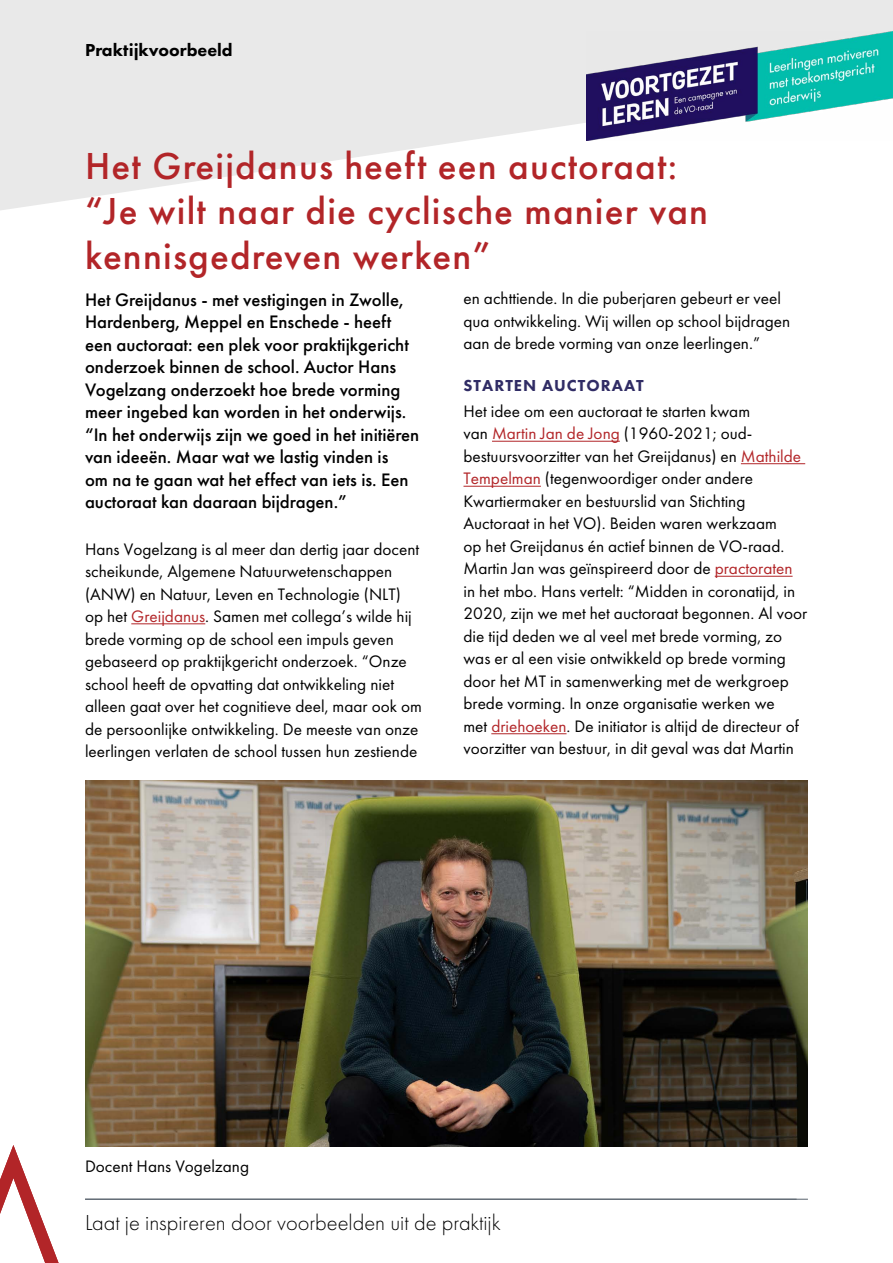
<style>
.page{position:relative;width:893px;height:1263px;background:#fff}
.page>*{position:absolute;margin:0;border:0;box-sizing:border-box;transform-origin:0 0}
.t1{font:500 39px/45px "Futura PT";letter-spacing:.03em;color:#b22528}
.t2{font:300 22.5px "Futura PT";color:#000}
.t3{font:500 18.75px/22.5px "Futura PT";color:#000}
.t4{font:800 18px "Futura PT";color:#000}
.t5{font:17.25px/22.5px "Futura PT";color:#000}
.t6{font:800 16.5px "Futura PT";letter-spacing:.06em;color:#302c65}
.s1{color:#b22528}
</style>
<div class="page">
<hr style="left:85px;top:1199px;width:723px;height:1px;background:#58626c">
<svg style="left:0;top:0;width:893px;height:210px;fill:#e9e9e9"></svg>
<img style="left:586px;top:32px;width:307px;height:108px">
<svg style="left:0;top:1145px;width:59px;height:118px"></svg>
<img style="left:85px;top:780px;width:723px;height:366px">
<hr style="left:131px;top:623px;width:74px;height:1px;background:#b22528">
<hr style="left:492px;top:441px;width:128px;height:1px;background:#b22528">
<hr style="left:741px;top:463px;width:64px;height:1px;background:#b22528">
<hr style="left:463px;top:486px;width:78px;height:1px;background:#b22528">
<hr style="left:715px;top:576px;width:78px;height:1px;background:#b22528">
<hr style="left:491px;top:733px;width:75px;height:1px;background:#b22528">
<p class="t4" style="left:85px;top:39px;width:149px">Praktijkvoorbeeld</p>
<h1 class="t1" style="left:85px;top:143px;width:625px">Het Greijdanus heeft een auctoraat: “Je wilt naar die cyclische manier van kennisgedreven werken”</h1>
<p class="t3" style="left:85px;top:288px;width:336px">Het Greijdanus - met vestigingen in Zwolle, Hardenberg, Meppel en Enschede - heeft een auctoraat: een plek voor praktijkgericht onderzoek binnen de school. Auctor Hans Vogelzang onderzoekt hoe brede vorming meer ingebed kan worden in het onderwijs. “In het onderwijs zijn we goed in het initiëren van ideeën. Maar wat we lastig vinden is<br>om na te gaan wat het effect van iets is. Een auctoraat kan daaraan bijdragen.”</p>
<p class="t5" style="left:85px;top:537px;width:338px">Hans Vogelzang is al meer dan dertig jaar docent scheikunde, Algemene Natuurwetenschappen (ANW) en Natuur, Leven en Technologie (NLT) op het <span class="s1">Greijdanus</span>. Samen met collega’s wilde hij brede vorming op de school een impuls geven gebaseerd op praktijkgericht onderzoek. “Onze school heeft de opvatting dat ontwikkeling niet alleen gaat over het cognitieve deel, maar ook om de persoonlijke ontwikkeling. De meeste van onze leerlingen verlaten de school tussen hun zestiende</p>
<p class="t5" style="left:463px;top:287px;width:328px">en achttiende. In die puberjaren gebeurt er veel qua ontwikkeling. Wij willen op school bijdragen aan de brede vorming van onze leerlingen.”</p>
<p class="t6" style="left:464px;top:376px;width:182px">STARTEN AUCTORAAT</p>
<p class="t5" style="left:463px;top:400px;width:345px">Het idee om een auctoraat te starten kwam<br>van <span class="s1">Martin Jan de Jong</span> (1960-2021; oud&shy;bestuursvoorzitter van het Greijdanus) en <span class="s1">Mathilde Tempelman</span> (tegenwoordiger onder andere Kwartiermaker en bestuurslid van Stichting Auctoraat in het VO). Beiden waren werkzaam<br>op het Greijdanus én actief binnen de VO-raad.<br>Martin Jan was geïnspireerd door de <span class="s1">practoraten </span>in het mbo. Hans vertelt: “Midden in coronatijd, in 2020, zijn we met het auctoraat begonnen. Al voor die tijd deden we al veel met brede vorming, zo was er al een visie ontwikkeld op brede vorming door het MT in samenwerking met de werkgroep brede vorming. In onze organisatie werken we<br>met <span class="s1">driehoeken</span>. De initiator is altijd de directeur of voorzitter van bestuur, in dit geval was dat Martin</p>
<p class="t5" style="left:85px;top:1155px;width:166px">Docent Hans Vogelzang</p>
<h2 class="t2" style="left:85px;top:1209px;width:417px">Laat je inspireren door voorbeelden uit de praktijk</h2>
</div>
